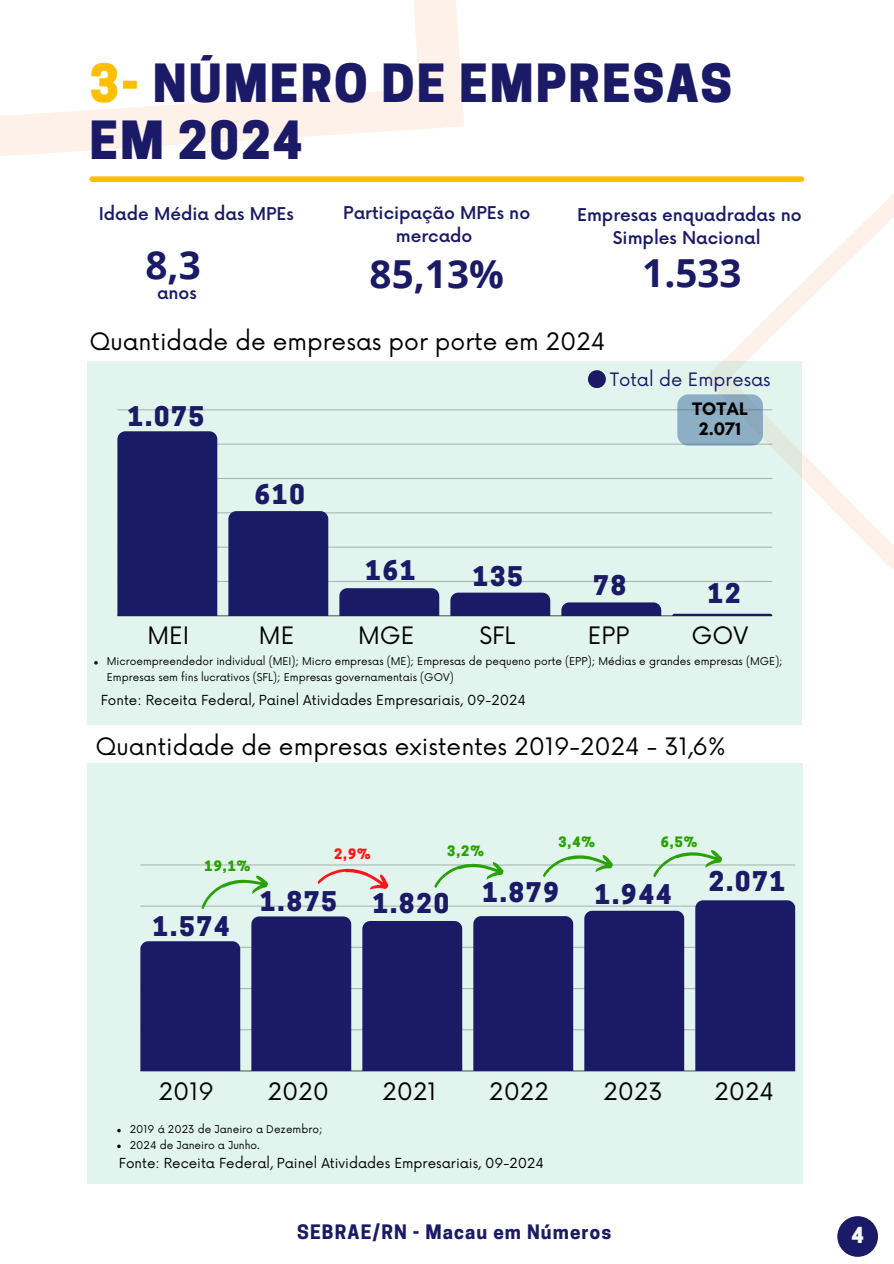
<style>
.page{position:relative;width:894px;height:1264px;background:#fff}
.page>*{position:absolute;margin:0;border:0;box-sizing:border-box;transform-origin:0 0}
.t1{font:800 49.35px/57.3px "Cooper Hewitt";letter-spacing:.04em;color:#1b1a67}
.t2{font:700 38.55px "Open Sans";color:#1b1a67}
.t3{font:800 25.5px "Cooper Hewitt";letter-spacing:.08em;color:#1b1a67}
.t4{font:23.4px "Now";color:#000}
.t5{font:800 20.7px "Cooper Hewitt";color:#f7f8fd}
.t6{font:700 18.75px "Cooper Hewitt";letter-spacing:.06em;color:#1b1a67}
.t7{font:700 18.45px/20.2px "Glacial Indifference";color:#000;text-align:center}
.t8{font:18px "Now";color:#1b1a67}
.t9{font:500 17.25px/23.4px "Now";color:#1b1a67;text-align:center}
.t10{font:13.5px "Now";color:#000}
.t11{font:800 13.5px "Cooper Hewitt";color:#28a204}
.t12{font:800 13.5px "Cooper Hewitt";color:#ff1616}
.t13{font:10.5px/15.8px "Now";color:#000}
.s1{color:#ffbf00}
</style>
<div class="page">
<svg style="left:723px;top:194px;width:170px;height:376px"></svg>
<svg style="left:728px;top:216px;width:165px;height:329px"></svg>
<svg style="left:0;top:0;width:464px;height:156px;fill:#fdf1ea"></svg>
<svg style="left:0;top:0;width:419px;height:124px"></svg>
<div style="left:92px;top:176px;width:709px;height:6px;background:#ffbf00"></div>
<div style="left:87px;top:361px;width:714px;height:363px;background:#e1f5ee"></div>
<hr style="left:117px;top:615px;width:655px;height:1px;background:#000;opacity:.6">
<hr style="left:117px;top:581px;width:655px;height:1px;background:#a8b7b2">
<hr style="left:117px;top:546px;width:655px;height:1px;background:#cadcd5">
<hr style="left:117px;top:512px;width:655px;height:1px;background:#b7c7c2">
<hr style="left:117px;top:478px;width:655px;height:1px;background:#a8b7b2">
<hr style="left:117px;top:443px;width:655px;height:2px;background:#000;opacity:.25">
<hr style="left:117px;top:409px;width:655px;height:1px;background:#b8c8c3">
<div style="left:117px;top:431px;width:100px;height:185px;background:#1b1a67"></div>
<div style="left:228px;top:511px;width:100px;height:105px;background:#1b1a67"></div>
<div style="left:339px;top:588px;width:100px;height:28px;background:#1b1a67"></div>
<div style="left:450px;top:592px;width:100px;height:24px;background:#1b1a67"></div>
<svg style="left:561px;top:602px;width:100px;height:14px"></svg>
<svg style="left:672px;top:613px;width:100px;height:3px"></svg>
<div style="left:587px;top:370px;width:18px;height:18px;background:#1b1a67;border-radius:50%"></div>
<div style="left:837px;top:1216px;width:40px;height:40px;background:#1b1a67;border-radius:50%"></div>
<svg style="left:94px;top:661px;width:4px;height:3px"></svg>
<div style="left:87px;top:763px;width:715px;height:421px;background:#e1f5ee"></div>
<hr style="left:140px;top:1070px;width:655px;height:1px;background:#000;opacity:.6">
<hr style="left:140px;top:1029px;width:655px;height:1px;background:#000;opacity:.25">
<hr style="left:140px;top:987px;width:655px;height:2px;background:#000;opacity:.25">
<hr style="left:140px;top:946px;width:655px;height:1px;background:#000;opacity:.25">
<hr style="left:140px;top:905px;width:655px;height:1px;background:#cadcd5">
<hr style="left:140px;top:864px;width:655px;height:1px;background:#bfd0ca">
<div style="left:140px;top:941px;width:100px;height:129px;background:#1b1a67"></div>
<div style="left:251px;top:916px;width:100px;height:154px;background:#1b1a67"></div>
<div style="left:362px;top:921px;width:100px;height:149px;background:#1b1a67"></div>
<div style="left:473px;top:916px;width:100px;height:154px;background:#1b1a67"></div>
<div style="left:584px;top:910px;width:100px;height:160px;background:#1b1a67"></div>
<div style="left:695px;top:900px;width:100px;height:170px;background:#1b1a67"></div>
<svg style="left:117px;top:1128px;width:4px;height:4px"></svg>
<svg style="left:117px;top:1144px;width:4px;height:4px"></svg>
<div style="left:677px;top:394px;width:85px;height:51px;background:linear-gradient(to right,#8db0c6,#8cabc0);border-radius:11px"></div>
<svg style="left:196px;top:875px;width:74px;height:34px"></svg>
<svg style="left:431px;top:862px;width:74px;height:26px"></svg>
<svg style="left:541px;top:855px;width:72px;height:22px"></svg>
<svg style="left:650px;top:850px;width:73px;height:27px"></svg>
<svg style="left:317px;top:865px;width:73px;height:25px"></svg>
<h1 class="t1" style="left:89px;top:61px;width:644px"><span class="s1">3-</span> NÚMERO DE EMPRESAS<br>EM 2024</h1>
<p class="t9" style="left:99px;top:203px;width:196px">Idade Média das MPEs</p>
<p class="t2" style="left:145px;top:237px;width:57px">8,3</p>
<h3 class="t9" style="left:157px;top:282px;width:41px">anos</h3>
<h3 class="t9" style="left:343px;top:202px;width:188px">Participação MPEs no mercado</h3>
<h3 class="t2" style="left:369px;top:247px;width:136px">85,13%</h3>
<h3 class="t9" style="left:577px;top:204px;width:226px">Empresas enquadradas no<br>Simples Nacional</h3>
<h3 class="t2" style="left:642px;top:246px;width:101px">1.533</h3>
<h3 class="t4" style="left:89px;top:329px;width:517px">Quantidade de empresas por porte em 2024</h3>
<p class="t3" style="left:128px;top:406px;width:78px">1.075</p>
<h2 class="t3" style="left:255px;top:484px;width:51px">610</h2>
<p class="t4" style="left:147px;top:622px;width:43px">MEI</p>
<p class="t4" style="left:259px;top:622px;width:37px">ME</p>
<h2 class="t8" style="left:609px;top:369px;width:162px">Total de Empresas</h2>
<h5 class="t7" style="left:691px;top:398px;width:58px">TOTAL<br>2.071</h5>
<p class="t3" style="left:365px;top:561px;width:51px">161</p>
<h6 class="t3" style="left:472px;top:566px;width:51px">135</h6>
<h3 class="t3" style="left:593px;top:576px;width:34px">78</h3>
<h3 class="t3" style="left:707px;top:584px;width:34px">12</h3>
<p class="t4" style="left:358px;top:622px;width:58px">MGE</p>
<h2 class="t4" style="left:479px;top:622px;width:38px">SFL</h2>
<h5 class="t4" style="left:587px;top:622px;width:43px">EPP</h5>
<p class="t4" style="left:691px;top:622px;width:58px">GOV</p>
<h3 class="t13" style="left:107px;top:654px;width:677px">Microempreendedor individual (MEI); Micro empresas (ME); Empresas de pequeno porte (EPP); Médias e grandes empresas (MGE);<br>Empresas sem fins lucrativos (SFL); Empresas governamentais (GOV)</h3>
<p class="t10" style="left:101px;top:692px;width:426px">Fonte: Receita Federal, Painel Atividades Empresariais, 09-2024</p>
<h4 class="t4" style="left:96px;top:733px;width:631px">Quantidade de empresas existentes 2019-2024 - 31,6%</h4>
<h5 class="t11" style="left:204px;top:861px;width:47px">19,1%</h5>
<h4 class="t3" style="left:153px;top:917px;width:78px">1.574</h4>
<h5 class="t12" style="left:334px;top:849px;width:38px">2,9%</h5>
<h5 class="t11" style="left:447px;top:846px;width:38px">3,2%</h5>
<h5 class="t11" style="left:558px;top:837px;width:38px">3,4%</h5>
<h5 class="t11" style="left:660px;top:837px;width:38px">6,5%</h5>
<p class="t3" style="left:260px;top:891px;width:78px">1.875</p>
<p class="t3" style="left:372px;top:894px;width:78px">1.820</p>
<h5 class="t3" style="left:482px;top:883px;width:78px">1.879</h5>
<p class="t3" style="left:594px;top:884px;width:78px">1.944</p>
<p class="t3" style="left:708px;top:872px;width:78px">2.071</p>
<h4 class="t4" style="left:159px;top:1078px;width:57px">2019</h4>
<h4 class="t13" style="left:130px;top:1122px;width:194px">2019 á 2023 de Janeiro a Dezembro;</h4>
<h4 class="t13" style="left:130px;top:1137px;width:131px">2024 de Janeiro a Junho.</h4>
<p class="t4" style="left:268px;top:1078px;width:63px">2020</p>
<p class="t4" style="left:382px;top:1078px;width:55px">2021</p>
<p class="t4" style="left:489px;top:1078px;width:61px">2022</p>
<p class="t4" style="left:603px;top:1078px;width:61px">2023</p>
<p class="t4" style="left:714px;top:1078px;width:61px">2024</p>
<p class="t10" style="left:119px;top:1155px;width:426px">Fonte: Receita Federal, Painel Atividades Empresariais, 09-2024</p>
<h4 class="t6" style="left:297px;top:1225px;width:315px">SEBRAE/RN - Macau em Números</h4>
<h3 class="t5" style="left:851px;top:1227px;width:14px">4</h3>
</div>
